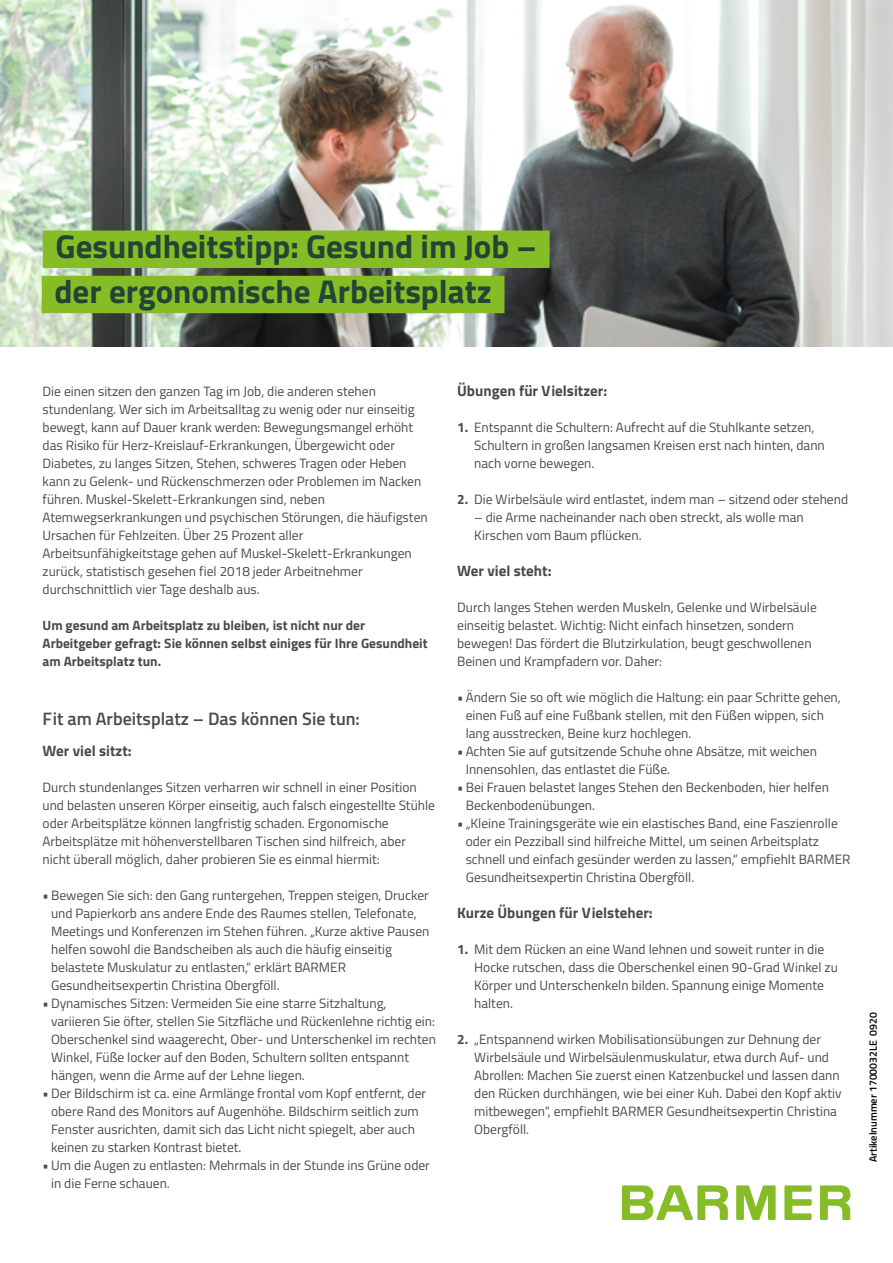
<style>
.page{position:relative;width:893px;height:1263px;background:#fff}
.page>*{position:absolute;margin:0;border:0;box-sizing:border-box;transform-origin:0 0}
.BF_H1_Balkenheadline{font:700 33px "BGEK Titillium";color:#214636}
.BF_H2_12_15pt_semold{font:600 18px "BGEK Titillium";color:#4a4a49}
.BF_H3_10_12pt_bold_8{font:700 15px "BGEK Titillium";color:#4a4a49}
.BF_P_Fließtext_9_12p{font:13.5px/18px "BGEK Titillium";color:#4a4a49}
.BF_P_Fließtext_9_12p-2{font:700 13.5px/18px "BGEK Titillium";color:#4a4a49}
.BF_P_Artikelnummer_7{font:600 10.5px "BGEK Titillium";color:#000}
.s1{font-weight:700}
</style>
<div class="page">
<img style="left:0;top:0;width:893px;height:347px">
<svg style="left:622px;top:1185px;width:228px;height:35px"></svg>
<div style="left:43px;top:231px;width:507px;height:37px;background:#86bc25"></div>
<div style="left:42px;top:276px;width:462px;height:37px;background:#86bc25"></div>
<h1 class="BF_H1_Balkenheadline" style="left:56px;top:221px;width:483px">Gesundheitstipp: Gesund im Job –</h1>
<h1 class="BF_H1_Balkenheadline" style="left:55px;top:266px;width:439px">der ergonomische Arbeitsplatz</h1>
<p class="BF_P_Fließtext_9_12p" style="left:43px;top:382px;width:387px">Die einen sitzen den ganzen Tag im Job, die anderen stehen stundenlang. Wer sich im Arbeitsalltag zu wenig oder nur einseitig bewegt, kann auf Dauer krank werden: Bewegungsmangel erhöht das Risiko für Herz-Kreislauf-Erkrankungen, Übergewicht oder Diabetes, zu langes Sitzen, Stehen, schweres Tragen oder Heben kann zu Gelenk- und Rückenschmerzen oder Problemen im Nacken führen. Muskel-Skelett-Erkrankungen sind, neben Atemwegserkrankungen und psychischen Störungen, die häufigsten Ursachen für Fehlzeiten. Über 25 Prozent aller Arbeitsunfähigkeitstage gehen auf Muskel-Skelett-Erkrankungen zurück, statistisch gesehen fiel 2018 jeder Arbeitnehmer durchschnittlich vier Tage deshalb aus.</p>
<p class="BF_P_Fließtext_9_12p-2" style="left:43px;top:616px;width:387px">Um gesund am Arbeitsplatz zu bleiben, ist nicht nur der<br>Arbeitgeber gefragt: Sie können selbst einiges für Ihre Gesundheit am Arbeitsplatz tun.</p>
<h2 class="BF_H2_12_15pt_semold" style="left:43px;top:705px;width:319px">Fit am Arbeitsplatz – Das können Sie tun:</h2>
<h3 class="BF_H3_10_12pt_bold_8" style="left:43px;top:739px;width:91px">Wer viel sitzt:</h3>
<p class="BF_P_Fließtext_9_12p" style="left:43px;top:778px;width:394px">Durch stundenlanges Sitzen verharren wir schnell in einer Position und belasten unseren Körper einseitig, auch falsch eingestellte Stühle oder Arbeitsplätze können langfristig schaden. Ergonomische Arbeitsplätze mit höhenverstellbaren Tischen sind hilfreich, aber nicht überall möglich, daher probieren Sie es einmal hiermit:</p>
<p class="BF_P_Fließtext_9_12p" style="left:51px;top:886px;width:380px;text-indent:-9px">• Bewegen Sie sich: den Gang runtergehen, Treppen steigen, Drucker und Papierkorb ans andere Ende des Raumes stellen, Telefonate, Meetings und Konferenzen im Stehen führen. „Kurze aktive Pausen helfen sowohl die Bandscheiben als auch die häufig einseitig belastete Muskulatur zu entlasten,“ erklärt BARMER Gesundheitsexpertin Christina Obergföll.</p>
<p class="BF_P_Fließtext_9_12p" style="left:51px;top:994px;width:386px;text-indent:-9px">• Dynamisches Sitzen: Vermeiden Sie eine starre Sitzhaltung, variieren Sie öfter, stellen Sie Sitzfläche und Rückenlehne richtig ein:<br>Oberschenkel sind waagerecht, Ober- und Unterschenkel im rechten Winkel, Füße locker auf den Boden, Schultern sollten entspannt hängen, wenn die Arme auf der Lehne liegen.</p>
<p class="BF_P_Fließtext_9_12p" style="left:51px;top:1084px;width:377px;text-indent:-9px">• Der Bildschirm ist ca. eine Armlänge frontal vom Kopf entfernt, der obere Rand des Monitors auf Augenhöhe. Bildschirm seitlich zum Fenster ausrichten, damit sich das Licht nicht spiegelt, aber auch keinen zu starken Kontrast bietet.</p>
<p class="BF_P_Fließtext_9_12p" style="left:51px;top:1156px;width:380px;text-indent:-9px">• Um die Augen zu entlasten: Mehrmals in der Stunde ins Grüne oder in die Ferne schauen.</p>
<h3 class="BF_H3_10_12pt_bold_8" style="left:457px;top:379px;width:152px">Übungen für Vielsitzer:</h3>
<p class="BF_P_Fließtext_9_12p" style="left:474px;top:418px;width:352px;text-indent:-17px"><span class="s1">1.</span> Entspannt die Schultern: Aufrecht auf die Stuhlkante setzen,<br>Schultern in großen langsamen Kreisen erst nach hinten, dann nach vorne bewegen.</p>
<p class="BF_P_Fließtext_9_12p" style="left:457px;top:490px;width:392px"><span class="s1">2.</span> Die Wirbelsäule wird entlastet, indem man – sitzend oder stehend</p>
<p class="BF_P_Fließtext_9_12p" style="left:474px;top:508px;width:331px">– die Arme nacheinander nach oben streckt, als wolle man<br>Kirschen vom Baum pflücken.</p>
<h3 class="BF_H3_10_12pt_bold_8" style="left:457px;top:559px;width:96px">Wer viel steht:</h3>
<p class="BF_P_Fließtext_9_12p" style="left:457px;top:598px;width:361px">Durch langes Stehen werden Muskeln, Gelenke und Wirbelsäule einseitig belastet. Wichtig: Nicht einfach hinsetzen, sondern bewegen! Das fördert die Blutzirkulation, beugt geschwollenen Beinen und Krampfadern vor. Daher:</p>
<p class="BF_P_Fließtext_9_12p" style="left:466px;top:688px;width:377px;text-indent:-9px">• Ändern Sie so oft wie möglich die Haltung: ein paar Schritte gehen, einen Fuß auf eine Fußbank stellen, mit den Füßen wippen, sich lang ausstrecken, Beine kurz hochlegen.</p>
<p class="BF_P_Fließtext_9_12p" style="left:466px;top:742px;width:353px;text-indent:-9px">• Achten Sie auf gutsitzende Schuhe ohne Absätze, mit weichen<br>Innensohlen, das entlastet die Füße.</p>
<p class="BF_P_Fließtext_9_12p" style="left:466px;top:778px;width:365px;text-indent:-9px">• Bei Frauen belastet langes Stehen den Beckenboden, hier helfen<br>Beckenbodenübungen.</p>
<p class="BF_P_Fließtext_9_12p" style="left:466px;top:814px;width:386px;text-indent:-9px">• „Kleine Trainingsgeräte wie ein elastisches Band, eine Faszienrolle oder ein Pezziball sind hilfreiche Mittel, um seinen Arbeitsplatz schnell und einfach gesünder werden zu lassen,“ empfiehlt BARMER Gesundheitsexpertin Christina Obergföll.</p>
<h3 class="BF_H3_10_12pt_bold_8" style="left:457px;top:901px;width:197px">Kurze Übungen für Vielsteher:</h3>
<p class="BF_P_Fließtext_9_12p" style="left:474px;top:940px;width:365px;text-indent:-17px"><span class="s1">1.</span> Mit dem Rücken an eine Wand lehnen und soweit runter in die Hocke rutschen, dass die Oberschenkel einen 90-Grad Winkel zu Körper und Unterschenkeln bilden. Spannung einige Momente halten.</p>
<p class="BF_P_Fließtext_9_12p" style="left:474px;top:1030px;width:369px;text-indent:-17px"><span class="s1">2.</span> „Entspannend wirken Mobilisationsübungen zur Dehnung der Wirbelsäule und Wirbelsäulenmuskulatur, etwa durch Auf- und Abrollen: Machen Sie zuerst einen Katzenbuckel und lassen dann den Rücken durchhängen, wie bei einer Kuh. Dabei den Kopf aktiv mitbewegen“, empfiehlt BARMER Gesundheitsexpertin Christina Obergföll.</p>
<p class="BF_P_Artikelnummer_7" style="left:865px;top:1162px;width:152px;rotate:-90deg">Artikelnummer 1700032LE 0920</p>
</div>
